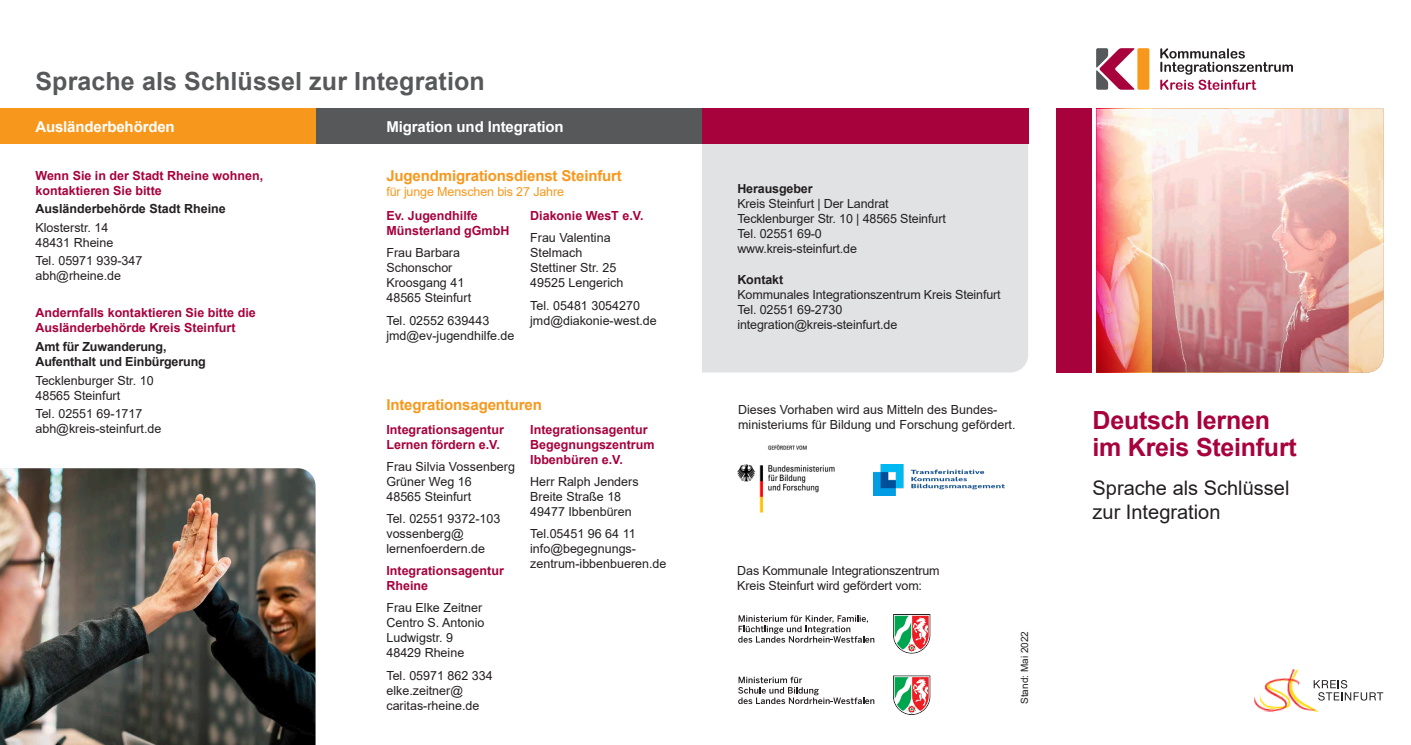
<style>
.page{position:relative;width:1411px;height:745px;background:#fff}
.page>*{position:absolute;margin:0;border:0;box-sizing:border-box;transform-origin:0 0}
.t1{font:700 25px "Arial";letter-spacing:.005em;color:#57585a}
.t2{font:700 25px/27.5px "Arial";letter-spacing:-.01em;color:#a7023c}
.t3{font:20px/24px "Arial";color:#231f20}
.t4{font:700 15px "Arial";letter-spacing:-.01em;color:#f7981d}
.t5{font:700 15px "Arial";letter-spacing:-.01em;color:#fff}
.t6{font:12.5px/15px "Arial";color:#231f20}
.t7{font:700 12.5px/15px "Arial";color:#a7023c}
.t8{font:700 12.5px/15px "Arial";letter-spacing:-.01em;color:#231f20}
.t9{font:12.5px "Arial";letter-spacing:-.01em;color:#f7981d}
.t10{font:10px "Arial";color:#231f20}
</style>
<div class="page">
<div style="left:702px;top:144px;width:326px;height:228px;background:#e1e2e4"></div>
<svg style="left:1324px;top:680px;width:59px;height:20px"></svg>
<img style="left:1254px;top:669px;width:70px;height:44px">
<div style="left:702px;top:108px;width:326px;height:36px;background:#a7023c"></div>
<div style="left:315px;top:108px;width:387px;height:36px;background:#57585a"></div>
<img style="left:0;top:468px;width:315px;height:276px">
<svg style="left:893px;top:675px;width:37px;height:39px"></svg>
<svg style="left:738px;top:676px;width:136px;height:27px"></svg>
<svg style="left:893px;top:614px;width:37px;height:39px"></svg>
<svg style="left:738px;top:615px;width:136px;height:27px"></svg>
<svg style="left:1160px;top:48px;width:132px;height:42px"></svg>
<div style="left:1137px;top:48px;width:12px;height:42px;background:#f7981d;border-radius:2px"></div>
<svg style="left:1096px;top:48px;width:38px;height:42px"></svg>
<svg style="left:1151px;top:108px;width:7px;height:264px"></svg>
<svg style="left:1158px;top:108px;width:190px;height:264px;background:#dfb0af"></svg>
<div style="left:1056px;top:108px;width:35px;height:264px;background:#a7023c"></div>
<img style="left:1096px;top:108px;width:55px;height:264px">
<svg style="left:1348px;top:108px;width:35px;height:264px;background:#f5dcbd"></svg>
<div style="left:0;top:108px;width:315px;height:36px;background:#f7981d"></div>
<img style="left:737px;top:444px;width:98px;height:69px">
<img style="left:873px;top:464px;width:131px;height:31px">
<h1 class="t1" style="left:35px;top:63px;width:451px">Sprache als Schlüssel zur Integration</h1>
<p class="t5" style="left:35px;top:116px;width:141px">Ausländerbehörden</p>
<p class="t5" style="left:386px;top:116px;width:179px">Migration und Integration</p>
<p class="t4" style="left:386px;top:165px;width:237px">Jugendmigrationsdienst Steinfurt</p>
<p class="t9" style="left:386px;top:183px;width:179px">für junge Menschen bis 27 Jahre</p>
<p class="t7" style="left:386px;top:208px;width:124px">Ev. Jugendhilfe<br>Münsterland gGmbH</p>
<p class="t6" style="left:386px;top:245px;width:86px">Frau Barbara<br>Schonschor<br>Kroosgang 41<br>48565 Steinfurt</p>
<p class="t6" style="left:386px;top:312px;width:130px">Tel. 02552 639443 jmd@ev-jugendhilfe.de</p>
<p class="t7" style="left:35px;top:168px;width:229px">Wenn Sie in der Stadt Rheine wohnen, kontaktieren Sie bitte</p>
<p class="t8" style="left:35px;top:201px;width:192px">Ausländerbehörde Stadt Rheine</p>
<p class="t6" style="left:35px;top:219px;width:79px">Klosterstr. 14<br>48431 Rheine</p>
<p class="t6" style="left:35px;top:253px;width:109px">Tel. 05971 939-347 abh@rheine.de</p>
<p class="t7" style="left:35px;top:305px;width:222px">Andernfalls kontaktieren Sie bitte die<br>Ausländerbehörde Kreis Steinfurt</p>
<p class="t8" style="left:35px;top:339px;width:172px">Amt für Zuwanderung,<br>Aufenthalt und Einbürgerung</p>
<p class="t6" style="left:35px;top:372px;width:120px">Tecklenburger Str. 10<br>48565 Steinfurt</p>
<p class="t6" style="left:35px;top:406px;width:127px">Tel. 02551 69-1717 abh@kreis-steinfurt.de</p>
<p class="t7" style="left:530px;top:208px;width:115px">Diakonie WesT e.V.</p>
<p class="t6" style="left:530px;top:230px;width:95px">Frau Valentina<br>Stelmach<br>Stettiner Str. 25<br>49525 Lengerich</p>
<p class="t6" style="left:530px;top:297px;width:128px">Tel. 05481 3054270 jmd@diakonie-west.de</p>
<p class="t4" style="left:386px;top:394px;width:157px">Integrationsagenturen</p>
<p class="t7" style="left:386px;top:422px;width:119px">Integrationsagentur<br>Lernen fördern e.V.</p>
<p class="t6" style="left:386px;top:458px;width:130px">Frau Silvia Vossenberg<br>Grüner Weg 16<br>48565 Steinfurt</p>
<p class="t6" style="left:386px;top:511px;width:115px">Tel. 02551 9372-103 vossenberg@ lernenfoerdern.de</p>
<p class="t7" style="left:386px;top:563px;width:119px">Integrationsagentur<br>Rheine</p>
<p class="t6" style="left:386px;top:600px;width:99px">Frau Elke Zeitner<br>Centro S. Antonio<br>Ludwigstr. 9<br>48429 Rheine</p>
<p class="t6" style="left:386px;top:667px;width:108px">Tel. 05971 862 334 elke.zeitner@ caritas-rheine.de</p>
<p class="t7" style="left:530px;top:422px;width:126px">Integrationsagentur<br>Begegnungszentrum<br>Ibbenbüren e.V.</p>
<p class="t6" style="left:530px;top:473px;width:110px">Herr Ralph Jenders<br>Breite Straße 18<br>49477 Ibbenbüren</p>
<p class="t6" style="left:530px;top:526px;width:138px">Tel.05451 96 64 11 info@begegnungs&shy;zentrum-ibbenbueren.de</p>
<p class="t8" style="left:737px;top:181px;width:77px">Herausgeber</p>
<p class="t6" style="left:737px;top:196px;width:210px">Kreis Steinfurt | Der Landrat<br>Tecklenburger Str. 10 | 48565 Steinfurt<br>Tel. 02551 69-0<br>www.kreis-steinfurt.de</p>
<p class="t8" style="left:737px;top:271px;width:47px">Kontakt</p>
<p class="t6" style="left:737px;top:286px;width:265px">Kommunales Integrationszentrum Kreis Steinfurt<br>Tel. 02551 69-2730 integration@kreis-steinfurt.de</p>
<p class="t6" style="left:738px;top:401px;width:279px">Dieses Vorhaben wird aus Mitteln des Bundes&shy;ministeriums für Bildung und Forschung gefördert.</p>
<p class="t6" style="left:737px;top:562px;width:204px">Das Kommunale Integrationszentrum<br>Kreis Steinfurt wird gefördert vom:</p>
<p class="t10" style="left:1017px;top:703px;width:74px;rotate:-90deg">Stand: Mai 2022</p>
<h1 class="t2" style="left:1092px;top:406px;width:206px">Deutsch lernen im Kreis Steinfurt</h1>
<h2 class="t3" style="left:1092px;top:476px;width:198px">Sprache als Schlüssel zur Integration</h2>
</div>
